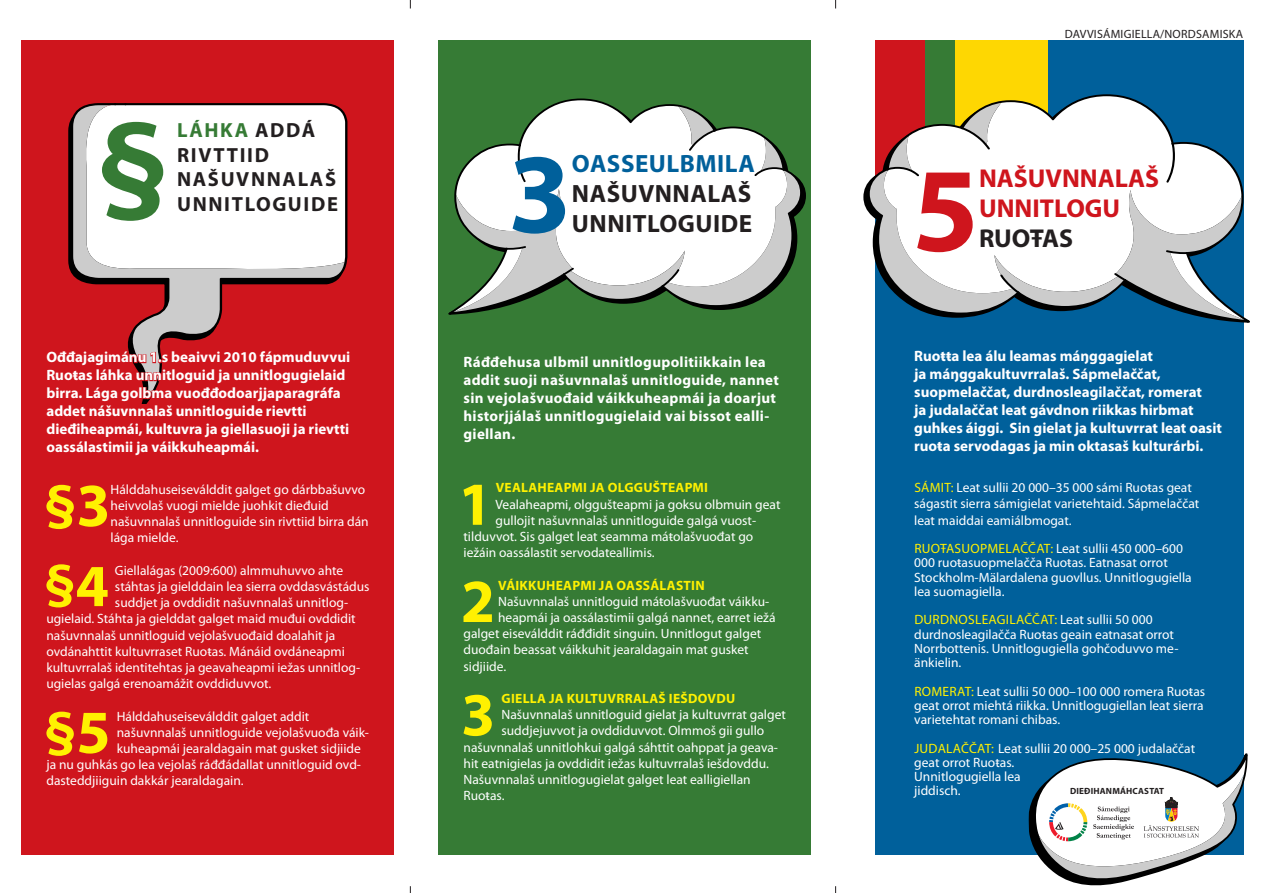
<style>
.page{position:relative;width:1263px;height:893px;background:#fff}
.page>*{position:absolute;margin:0;border:0;box-sizing:border-box;transform-origin:0 0}
.Brödtext_med_gul_ing{font:700 130.05px "Myriad Pro";color:#367b35}
.Rubrik_i_bubbla{font:700 120.45px "Myriad Pro";color:#cf151d}
.Brödtext_med_gul_ing-2{font:700 114.3px "Myriad Pro";color:#00609b}
.Brödtext{font:700 61.5px "Myriad Pro";color:#fff101}
.Brödtext-2{font:700 58.2px "Myriad Pro";color:#fff101}
.Brödtext-3{font:700 56.7px "Myriad Pro";color:#fff101}
.Rubrik_i_bubbla-2{font:700 25.95px/30.3px "Myriad Pro";color:#cf151d}
.Brödtext_med_gul_ing-3{font:700 25.05px/30.2px "Myriad Pro";letter-spacing:.02em;color:#231f20}
.Brödtext_med_gul_ing-4{font:700 20.55px/24.6px "Myriad Pro";letter-spacing:.08em;color:#231f20}
.Ingress{font:700 15px/18px "Myriad Pro";color:#fff}
.Ingress-2{font:700 15px/18px "Myriad Pro";letter-spacing:.02em;color:#fff}
.Brödtext-4{font:13.5px/14.2px "Myriad Pro";color:#fff}
.Brödtext-5{font:700 13.5px "Myriad Pro";letter-spacing:.02em;color:#fff101}
.Landsrubrik{font:12px "Myriad Pro";letter-spacing:.02em;color:#231f20}
.Landsrubrik-2{font:700 9px "Myriad Pro";letter-spacing:.02em;color:#231f20}
.s1{color:#367b35}
.s2{font-size:61.5px}
.s3{font-size:60px}
.s4{color:#00609b}
.s5{color:#231f20}
.s6{color:#fff101}
</style>
<div class="page">
<div style="left:1047px;top:40px;width:197px;height:162px;background:#00609b"></div>
<div style="left:955px;top:40px;width:92px;height:162px;background:#fed702"></div>
<div style="left:875px;top:40px;width:51px;height:162px;background:#cf151d"></div>
<div style="left:926px;top:40px;width:29px;height:162px;background:#367b35"></div>
<div style="left:21px;top:40px;width:373px;height:815px;background:#cf151d"></div>
<div style="left:438px;top:40px;width:372px;height:815px;background:#367b35"></div>
<svg style="left:448px;top:99px;width:358px;height:216px"></svg>
<svg style="left:71px;top:105px;width:276px;height:220px"></svg>
<svg style="left:86px;top:103px;width:260px;height:167px;background:#f7f7f7"></svg>
<svg style="left:127px;top:325px;width:91px;height:79px"></svg>
<div style="left:875px;top:195px;width:369px;height:660px;background:#00609b"></div>
<svg style="left:863px;top:94px;width:387px;height:229px"></svg>
<svg style="left:1028px;top:753px;width:220px;height:133px"></svg>
<p class="Brödtext_med_gul_ing" style="left:96px;top:82px;width:74px">§</p>
<p class="Brödtext_med_gul_ing-4" style="left:177px;top:117px;width:162px"><span class="s1">LÁHKA</span> ADDÁ<br>RIVTTIID<br>NAŠUVNNALAŠ<br>UNNITLOGUIDE</p>
<p class="Ingress" style="left:46px;top:348px;width:305px">Ođđajagimánu 1.s beaivvi 2010 fápmuduvvui Ruoŧas láhka unnitloguid ja unnitlogugielaid birra. Lága golbma vuođđodoarjjaparagráfa addet nášuvnnalaš unnitloguide rievtti dieđiheapmái, kultuvra ja giellasuoji ja rievtti oassálastimii ja váikkuheapmái.</p>
<p class="Brödtext-2" style="left:44px;top:467px;width:68px">§<span class="s2">3</span></p>
<p class="Brödtext-4" style="left:111px;top:481px;width:260px;line-height:16.2px">Hálddahuseiseválddit galget go dárbbašuvvo heivvolaš vuogi mielde juohkit dieđuid našuvnnalaš unnitloguide sin rivttiid birra dán lága mielde.</p>
<p class="Brödtext-3" style="left:44px;top:547px;width:67px">§<span class="s3">4</span></p>
<p class="Brödtext-4" style="left:115px;top:563px;width:230px">Giellalágas (2009:600) almmuhuvvo ahte</p>
<p class="Brödtext-4" style="left:115px;top:579px;width:256px">stáhtas ja gielddain lea sierra ovddasvástádus</p>
<p class="Brödtext-4" style="left:115px;top:595px;width:235px">suddjet ja ovddidit našuvnnalaš unnitlog-</p>
<p class="Brödtext-4" style="left:46px;top:611px;width:311px">ugielaid. Stáhta ja gielddat galget maid muđui ovddidit</p>
<p class="Brödtext-4" style="left:46px;top:628px;width:290px">našuvnnalaš unnitloguid vejolašvuođaid doalahit ja</p>
<p class="Brödtext-4" style="left:46px;top:644px;width:300px">ovdánahttit kultuvrraset Ruoŧas. Mánáid ovdáneapmi</p>
<p class="Brödtext-4" style="left:46px;top:660px;width:315px">kultuvrralaš identitehtas ja geavaheapmi iežas unnitlog-</p>
<p class="Brödtext-4" style="left:46px;top:676px;width:226px">ugielas galgá erenoamážit ovddiduvvot.</p>
<p class="Brödtext-2" style="left:44px;top:694px;width:68px">§<span class="s2">5</span></p>
<p class="Brödtext-4" style="left:117px;top:709px;width:194px">Hálddahuseiseválddit galget addit</p>
<p class="Brödtext-4" style="left:117px;top:725px;width:254px">našuvnnalaš unnitloguide vejolašvuođa váik-</p>
<p class="Brödtext-4" style="left:117px;top:741px;width:246px">kuheapmái jearaldagain mat gusket sidjiide</p>
<p class="Brödtext-4" style="left:46px;top:757px;width:316px">ja nu guhkás go lea vejolaš ráđđádallat unnitloguid ovd-</p>
<p class="Brödtext-4" style="left:46px;top:773px;width:199px">dasteddjiiguin dakkár jearaldagain.</p>
<p class="Brödtext_med_gul_ing-2" style="left:508px;top:119px;width:65px">3</p>
<p class="Brödtext_med_gul_ing-3" style="left:572px;top:148px;width:184px"><span class="s4">OASSEULBMILA<br></span>NAŠUVNNALAŠ<br>UNNITLOGUIDE</p>
<p class="Ingress-2" style="left:463px;top:352px;width:317px">Ráđđehusa ulbmil unnitlogupolitiikkain lea addit suoji našuvnnalaš unnitloguide, nannet sin vejolašvuođaid váikkuheapmái ja doarjut historjjálaš unnitlogugielaid vai bissot ealli&shy;giellan.</p>
<p class="Brödtext" style="left:458px;top:464px;width:36px">1</p>
<p class="Brödtext-5" style="left:496px;top:479px;width:214px">VEALAHEAPMI JA OLGGUŠTEAPMI</p>
<p class="Brödtext-4" style="left:495px;top:497px;width:286px">Vealaheapmi, olggušteapmi ja goksu olbmuin geat</p>
<p class="Brödtext-4" style="left:495px;top:513px;width:262px">gullojit našuvnnalaš unnitloguide galgá vuost-</p>
<p class="Brödtext-4" style="left:463px;top:529px;width:291px">tilduvvot. Sis galget leat seamma máŧolašvuođat go</p>
<p class="Brödtext-4" style="left:463px;top:545px;width:193px">iežáin oassálastit servodateallimis.</p>
<p class="Brödtext" style="left:461px;top:561px;width:36px">2</p>
<p class="Brödtext-5" style="left:498px;top:576px;width:208px">VÁIKKUHEAPMI JA OASSÁLASTIN</p>
<p class="Brödtext-4" style="left:498px;top:594px;width:273px">Našuvnnalaš unnitloguid máŧolašvuođat váikku-</p>
<p class="Brödtext-4" style="left:498px;top:610px;width:279px">heapmái ja oassálastimii galgá nannet, earret iežá</p>
<p class="Brödtext-4" style="left:463px;top:626px;width:299px">galget eiseválddit ráđđidit singuin. Unnitlogut galget</p>
<p class="Brödtext-4" style="left:463px;top:642px;width:287px">duođain beassat váikkuhit jearaldagain mat gusket</p>
<p class="Brödtext-4" style="left:463px;top:659px;width:44px">sidjiide.</p>
<p class="Brödtext" style="left:461px;top:675px;width:36px">3</p>
<p class="Brödtext-5" style="left:502px;top:690px;width:235px">GIELLA JA KULTUVRRALAŠ IEŠDOVDU</p>
<p class="Brödtext-4" style="left:501px;top:707px;width:286px">Našuvnnalaš unnitloguid gielat ja kultuvrrat galget</p>
<p class="Brödtext-4" style="left:501px;top:723px;width:264px">suddjejuvvot ja ovddiduvvot. Olmmoš gii gullo</p>
<p class="Brödtext-4" style="left:463px;top:740px;width:316px">našuvnnalaš unnitlohkui galgá sáhttit oahppat ja geava-</p>
<p class="Brödtext-4" style="left:463px;top:756px;width:307px">hit eatnigielas ja ovddidit iežas kultuvrralaš iešdovddu.</p>
<p class="Brödtext-4" style="left:463px;top:772px;width:289px">Našuvnnalaš unnitlogugielat galget leat ealligiellan</p>
<p class="Brödtext-4" style="left:463px;top:788px;width:43px">Ruoŧas.</p>
<p class="Landsrubrik" style="left:1065px;top:26px;width:180px">DAVVISÁMIGIELLA/NORDSAMISKA</p>
<p class="Rubrik_i_bubbla" style="left:912px;top:132px;width:68px">5</p>
<p class="Rubrik_i_bubbla-2" style="left:979px;top:162px;width:182px">NAŠUVNNALAŠ<br>UNNITLOGU<br><span class="s5">RUOŦAS</span></p>
<p class="Ingress" style="left:914px;top:347px;width:309px">Ruoŧŧa lea álu leamas máŋggagielat<br>ja máŋggakultuvrralaš. Sápmelaččat, suopmelaččat, durdnosleagilaččat, romerat<br>ja judalaččat leat gávdnon riikkas hirbmat guhkes áiggi. Sin gielat ja kultuvrrat leat oasit ruoŧa servodagas ja min oktasaš kulturárbi.</p>
<p class="Brödtext-4" style="left:914px;top:479px;width:287px;line-height:16.2px"><span class="s6">SÁMIT:</span> Leat sullii 20 000–35 000 sámi Ruoŧas geat ságastit sierra sámigielat varietehtaid. Sápmelaččat leat maiddai eamiálbmogat.</p>
<p class="Brödtext-4" style="left:914px;top:541px;width:279px"><span class="s6">RUOŦASUOPMELAČČAT:</span><span class="s4">:</span>Leat sullii 450 000–600<br>000 ruoŧasuopmelačča Ruoŧas. Eatnasat orrot Stockholm-Mälardalena guovllus. Unnitlogugiella lea suomagiella.</p>
<p class="Brödtext-4" style="left:914px;top:612px;width:266px"><span class="s6">DURDNOSLEAGILAČČAT:</span> Leat sullii 50 000 durdnosleagilačča Ruoŧas geain eatnasat orrot Norrbottenis. Unnitlogugiella gohčoduvvo me&shy;änkielin.</p>
<p class="Brödtext-4" style="left:914px;top:684px;width:292px;text-align:justify"><span class="s6">ROMERAT:</span><span class="s4">:</span>Leat sullii 50 000–100 000 romera Ruoŧas geat orrot miehtá riikka. Unnitlogugiellan leat sierra varietehtat romani chibas.</p>
<p class="Brödtext-4" style="left:914px;top:741px;width:282px"><span class="s6">JUDALAČČAT:</span> Leat sullii 20 000–25 000 judalaččat geat orrot Ruoŧas.<br>Unnitlogugiella lea<br>jiddisch.</p>
<p class="Landsrubrik-2" style="left:1070px;top:785px;width:96px">DIEĐIHANMÁHCASTAT</p>
</div>
